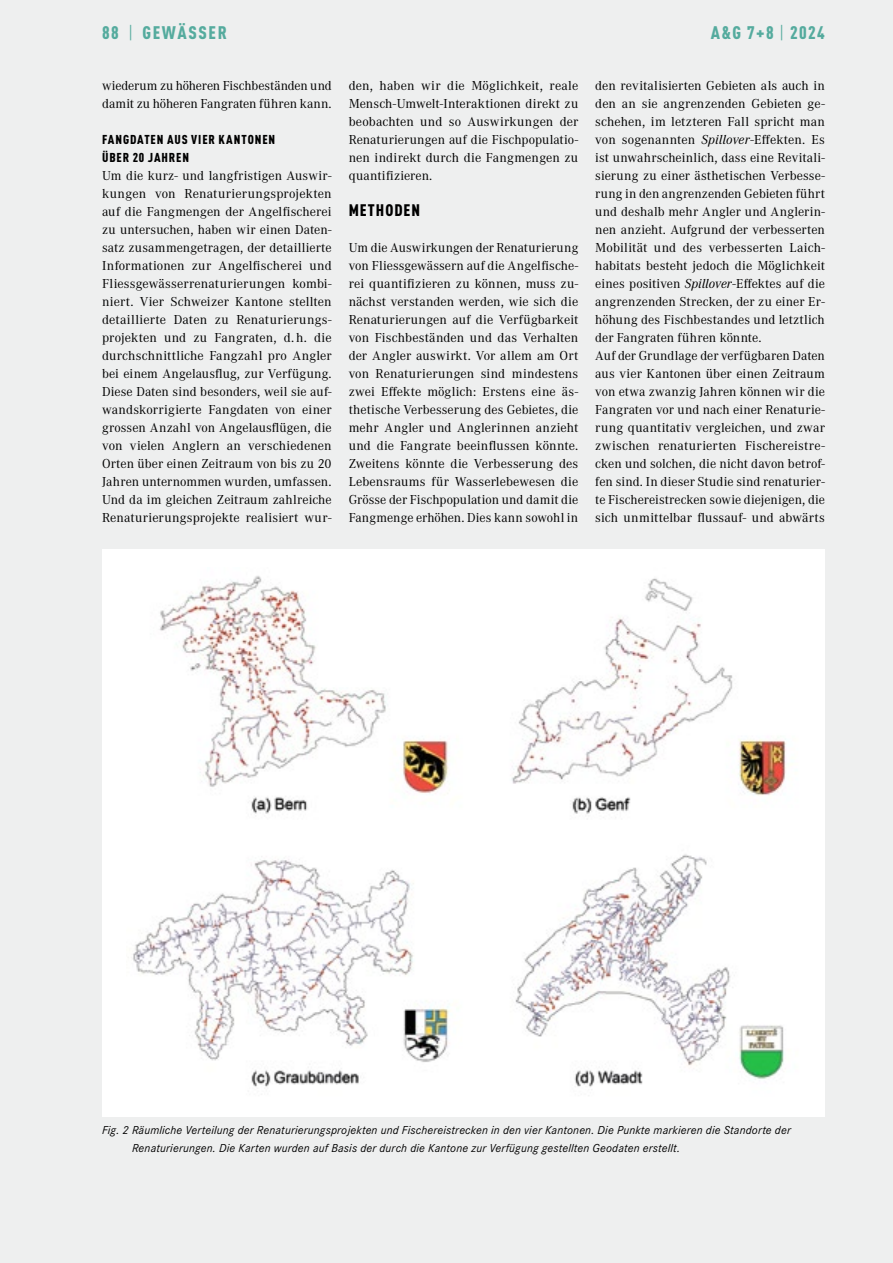
<style>
.page{position:relative;width:893px;height:1263px;background:#eeefef}
.page>*{position:absolute;margin:0;border:0;box-sizing:border-box;transform-origin:0 0}
.Rubriktitel_D_x01{font:900 condensed 18px "DINOT";letter-spacing:.09em;color:#55ab9e}
.Ausgabe_x01{font:900 condensed 18px "DINOT";color:#55ab9e}
.Untertitel_1_D_x06{font:900 condensed 16.5px "DINOT";letter-spacing:.06em;color:#000}
.Fliesstext_D_x05{font:13.5px/18px "Corporate A";letter-spacing:.005em;color:#000;text-align:justify}
.Untertitel_2_D_x07{font:900 condensed 12.75px/18px "DINOT";letter-spacing:.07em;color:#000}
.Legende_x11{font:italic 12px/18px "Corporate S";letter-spacing:.015em;color:#000}
.s1{font-weight:400}
.s2{font-style:italic}
</style>
<div class="page">
<div style="left:102px;top:549px;width:723px;height:567px;background:#fff"></div>
<img style="left:132px;top:576px;width:654px;height:511px">
<p class="Rubriktitel_D_x01" style="left:102px;top:22px;width:126px">88 <span class="s1">|</span> GEWÄSSER</p>
<p class="Fliesstext_D_x05" style="left:102px;top:76px;width:231px">wiederum zu höheren Fischbeständen und damit zu höheren Fangraten führen kann.</p>
<p class="Untertitel_2_D_x07" style="left:102px;top:130px;width:175px">FANGDATEN AUS VIER KANTONEN<br>ÜBER 20 JAHREN</p>
<p class="Fliesstext_D_x05" style="left:102px;top:166px;width:231px">Um die kurz- und langfristigen Auswir&shy;kungen von Renaturierungsprojekten auf die Fangmengen der Angelfischerei zu untersuchen, haben wir einen Daten&shy;satz zusammengetragen, der detaillierte Informationen zur Angelfischerei und Fliessgewässerrenaturierungen kombi&shy;niert. Vier Schweizer Kantone stellten detaillierte Daten zu Renaturierungs&shy;projekten und zu Fangraten, d. h. die durchschnittliche Fangzahl pro Angler bei einem Angelausflug, zur Verfügung.<br>Diese Daten sind besonders, weil sie auf&shy;wandskorrigierte Fangdaten von einer grossen Anzahl von Angelausflügen, die von vielen Anglern an verschiedenen Orten über einen Zeitraum von bis zu 20<br>Jahren unternommen wurden, umfassen.<br>Und da im gleichen Zeitraum zahlreiche Renaturierungsprojekte realisiert wur-</p>
<p class="Fliesstext_D_x05" style="left:349px;top:76px;width:231px">den, haben wir die Möglichkeit, reale Mensch-Umwelt-Interaktionen direkt zu beobachten und so Auswirkungen der Renaturierungen auf die Fischpopulatio&shy;nen indirekt durch die Fangmengen zu quantifizieren.</p>
<p class="Untertitel_1_D_x06" style="left:349px;top:200px;width:73px">METHODEN</p>
<p class="Fliesstext_D_x05" style="left:349px;top:238px;width:231px">Um die Auswirkungen der Renaturierung von Fliessgewässern auf die Angelfische&shy;rei quantifizieren zu können, muss zu&shy;nächst verstanden werden, wie sich die Renaturierungen auf die Verfügbarkeit von Fischbeständen und das Verhalten der Angler auswirkt. Vor allem am Ort von Renaturierungen sind mindestens zwei Effekte möglich: Erstens eine äs&shy;thetische Verbesserung des Gebietes, die mehr Angler und Anglerinnen anzieht und die Fangrate beeinflussen könnte.<br>Zweitens könnte die Verbesserung des Lebensraums für Wasserlebewesen die Grösse der Fischpopulation und damit die Fangmenge erhöhen. Dies kann sowohl in</p>
<p class="Ausgabe_x01" style="left:711px;top:22px;width:116px">A&amp;G 7+8 <span class="s1">|</span> 2024</p>
<p class="Fliesstext_D_x05" style="left:595px;top:76px;width:231px">den revitalisierten Gebieten als auch in den an sie angrenzenden Gebieten ge&shy;schehen, im letzteren Fall spricht man von sogenannten <span class="s2">Spillover</span>-Effekten. Es ist unwahrscheinlich, dass eine Revitali&shy;sierung zu einer ästhetischen Verbesse&shy;rung in den angrenzenden Gebieten führt und deshalb mehr Angler und Anglerin&shy;nen anzieht. Aufgrund der verbesserten Mobilität und des verbesserten Laich&shy;habitats besteht jedoch die Möglichkeit eines positiven <span class="s2">Spillover</span>-Effektes auf die angrenzenden Strecken, der zu einer Er&shy;höhung des Fischbestandes und letztlich der Fangraten führen könnte.</p>
<p class="Fliesstext_D_x05" style="left:595px;top:346px;width:231px">Auf der Grundlage der verfügbaren Daten aus vier Kantonen über einen Zeitraum von etwa zwanzig Jahren können wir die Fangraten vor und nach einer Renaturie&shy;rung quantitativ vergleichen, und zwar zwischen renaturierten Fischereistre&shy;cken und solchen, die nicht davon betrof&shy;fen sind. In dieser Studie sind renaturier&shy;te Fischereistrecken sowie diejenigen, die sich unmittelbar flussauf- und abwärts</p>
<p class="Legende_x11" style="left:132px;top:1120px;width:660px;text-indent:-30px">Fig. 2 Räumliche Verteilung der Renaturierungsprojekten und Fischereistrecken in den vier Kantonen. Die Punkte markieren die Standorte der<br>Renaturierungen. Die Karten wurden auf Basis der durch die Kantone zur Verfügung gestellten Geodaten erstellt.</p>
</div>
